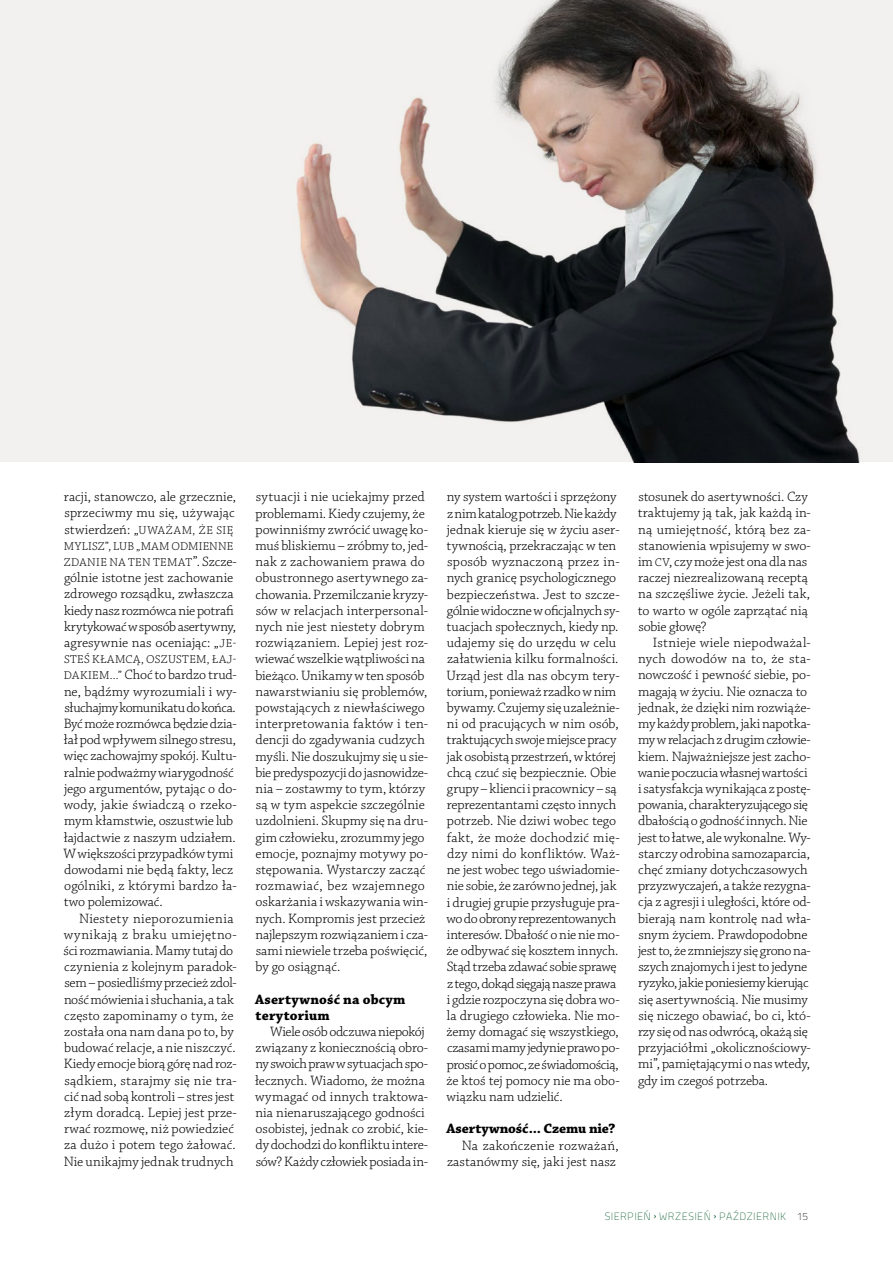
<style>
.page{position:relative;width:893px;height:1263px;background:#fff}
.page>*{position:absolute;margin:0;border:0;box-sizing:border-box;transform-origin:0 0}
.t1{font:300 14.25px/16.2px "Chaparral Pro";letter-spacing:-.005em;color:#000}
.t2{font:700 14.25px/16.2px "Chaparral Pro";letter-spacing:.01em;color:#000}
.t3{font:300 12px/16.2px "Chaparral Pro";letter-spacing:.03em;color:#000}
.t4{font:10.5px "Titillium Title 12";letter-spacing:.04em;color:#00562b}
.s1{font-size:12px}
.s2{font-size:14.25px}
.s3{font-family:"Chaparral Pro"}
.s4{color:#000}
</style>
<div class="page">
<div style="left:0;top:0;width:893px;height:462px;background:#f3f1ef"></div>
<img style="left:296px;top:0;width:564px;height:463px">
<p class="t1" style="left:64px;top:489px;width:174px;text-align:justify">racji, stanowczo, ale grzecznie, sprzeciwmy mu się, używając stwierdzeń: „<span class="s1">UWAŻAM, ŻE SIĘ</span></p>
<p class="t3" style="left:64px;top:538px;width:174px">MYLISZ”, LUB „MAM ODMIENNE<br>ZDANIE NA TEN TEMAT<span class="s2">”. Szcze-</span></p>
<p class="t1" style="left:64px;top:570px;width:174px">gólnie istotne jest zachowanie zdrowego rozsądku, zwłaszcza kiedy nasz rozmówca nie potrafi krytykować w sposób asertywny, agresywnie nas oceniając: „<span class="s1">JE-</span></p>
<p class="t3" style="left:64px;top:652px;width:174px">STEŚ KŁAMCĄ, OSZUSTEM, ŁAJ-</p>
<p class="t1" style="left:63px;top:667px;width:175px"><span class="s1">DAKIEM...”</span> Choć to bardzo trud&shy;ne, bądźmy wyrozumiali i wy&shy;słuchajmy komunikatu do końca.<br>Być może rozmówca będzie dzia&shy;łał pod wpływem silnego stresu, więc zachowajmy spokój. Kultu&shy;ralnie podważmy wiarygodność jego argumentów, pytając o do&shy;wody, jakie świadczą o rzeko&shy;mym kłamstwie, oszustwie lub łajdactwie z naszym udziałem.<br>W większości przypadków tymi dowodami nie będą fakty, lecz ogólniki, z którymi bardzo ła&shy;two polemizować.</p>
<p class="t1" style="left:64px;top:910px;width:175px;text-indent:16px">Niestety nieporozumienia wynikają z braku umiejętno&shy;ści rozmawiania. Mamy tutaj do czynienia z kolejnym paradok&shy;sem – posiedliśmy przecież zdol&shy;ność mówienia i słuchania, a tak często zapominamy o tym, że została ona nam dana po to, by budować relacje, a nie niszczyć.<br>Kiedy emocje biorą górę nad roz&shy;sądkiem, starajmy się nie tra&shy;cić nad sobą kontroli – stres jest złym doradcą. Lepiej jest prze&shy;rwać rozmowę, niż powiedzieć za dużo i potem tego żałować.<br>Nie unikajmy jednak trudnych</p>
<p class="t1" style="left:255px;top:489px;width:175px">sytuacji i nie uciekajmy przed problemami. Kiedy czujemy, że powinniśmy zwrócić uwagę ko&shy;muś bliskiemu – zróbmy to, jed&shy;nak z zachowaniem prawa do obustronnego asertywnego za&shy;chowania. Przemilczanie kryzy&shy;sów w relacjach interpersonal&shy;nych nie jest niestety dobrym rozwiązaniem. Lepiej jest roz&shy;wiewać wszelkie wątpliwości na bieżąco. Unikamy w ten sposób nawarstwianiu się problemów, powstających z niewłaściwego interpretowania faktów i ten&shy;dencji do zgadywania cudzych myśli. Nie doszukujmy się u sie&shy;bie predyspozycji do jasnowidze&shy;nia – zostawmy to tym, którzy są w tym aspekcie szczególnie uzdolnieni. Skupmy się na dru&shy;gim człowieku, zrozummy jego emocje, poznajmy motywy po&shy;stępowania. Wystarczy zacząć rozmawiać, bez wzajemnego oskarżania i wskazywania win&shy;nych. Kompromis jest przecież najlepszym rozwiązaniem i cza&shy;sami niewiele trzeba poświęcić, by go osiągnąć.</p>
<p class="t2" style="left:255px;top:991px;width:152px">Asertywność na obcym terytorium</p>
<p class="t1" style="left:255px;top:1024px;width:175px;text-indent:15px">Wiele osób odczuwa niepokój związany z koniecznością obro&shy;ny swoich praw w sytuacjach spo&shy;łecznych. Wiadomo, że można wymagać od innych traktowa&shy;nia nienaruszającego godności osobistej, jednak co zrobić, kie&shy;dy dochodzi do konfliktu intere&shy;sów? Każdy człowiek posiada in-</p>
<p class="t1" style="left:446px;top:489px;width:175px">ny system wartości i sprzężony z nim katalog potrzeb. Nie każdy jednak kieruje się w życiu aser&shy;tywnością, przekraczając w ten sposób wyznaczoną przez in&shy;nych granicę psychologicznego bezpieczeństwa. Jest to szcze&shy;gólnie widoczne w oficjalnych sy&shy;tuacjach społecznych, kiedy np. udajemy się do urzędu w celu załatwienia kilku formalności.<br>Urząd jest dla nas obcym tery&shy;torium, ponieważ rzadko w nim bywamy. Czujemy się uzależnie&shy;ni od pracujących w nim osób, traktujących swoje miejsce pracy jak osobistą przestrzeń, w której chcą czuć się bezpiecznie. Obie grupy – klienci i pracownicy – są reprezentantami często innych potrzeb. Nie dziwi wobec tego fakt, że może dochodzić mię&shy;dzy nimi do konfliktów. Waż&shy;ne jest wobec tego uświadomie&shy;nie sobie, że zarówno jednej, jak i drugiej grupie przysługuje pra&shy;wo do obrony reprezentowanych interesów. Dbałość o nie nie mo&shy;że odbywać się kosztem innych.<br>Stąd trzeba zdawać sobie sprawę z tego, dokąd sięgają nasze prawa i gdzie rozpoczyna się dobra wo&shy;la drugiego człowieka. Nie mo&shy;żemy domagać się wszystkiego, czasami mamy jedynie prawo po&shy;prosić o pomoc, ze świadomością, że ktoś tej pomocy nie ma obo&shy;wiązku nam udzielić.</p>
<p class="t2" style="left:446px;top:1121px;width:171px">Asertywność... Czemu nie?</p>
<p class="t1" style="left:447px;top:1137px;width:173px;text-align:right">Na zakończenie rozważań, zastanówmy się, jaki jest nasz</p>
<p class="t1" style="left:638px;top:489px;width:174px">stosunek do asertywności. Czy traktujemy ją tak, jak każdą in&shy;ną umiejętność, którą bez za&shy;stanowienia wpisujemy w swo&shy;im <span class="s1">CV</span>, czy może jest ona dla nas raczej niezrealizowaną receptą na szczęśliwe życie. Jeżeli tak, to warto w ogóle zaprzątać nią sobie głowę?</p>
<p class="t1" style="left:638px;top:635px;width:175px;text-indent:15px">Istnieje wiele niepodważal&shy;nych dowodów na to, że sta&shy;nowczość i pewność siebie, po&shy;magają w życiu. Nie oznacza to jednak, że dzięki nim rozwiąże&shy;my każdy problem, jaki napotka&shy;my w relacjach z drugim człowie&shy;kiem. Najważniejsze jest zacho&shy;wanie poczucia własnej wartości i satysfakcja wynikająca z postę&shy;powania, charakteryzującego się dbałością o godność innych. Nie jest to łatwe, ale wykonalne. Wy&shy;starczy odrobina samozaparcia, chęć zmiany dotychczasowych przyzwyczajeń, a także rezygna&shy;cja z agresji i uległości, które od&shy;bierają nam kontrolę nad wła&shy;snym życiem. Prawdopodobne jest to, że zmniejszy się grono na&shy;szych znajomych i jest to jedyne ryzyko, jakie poniesiemy kierując się asertywnością. Nie musimy się niczego obawiać, bo ci, któ&shy;rzy się od nas odwrócą, okażą się przyjaciółmi „okolicznościowy&shy;mi”, pamiętającymi o nas wtedy, gdy im czegoś potrzeba.</p>
<p class="t4" style="left:605px;top:1209px;width:205px">SIERPIEŃ <span class="s3">›</span> WRZESIEŃ <span class="s3">›</span> PAŹDZIERNIK <span class="s4">15</span></p>
</div>
